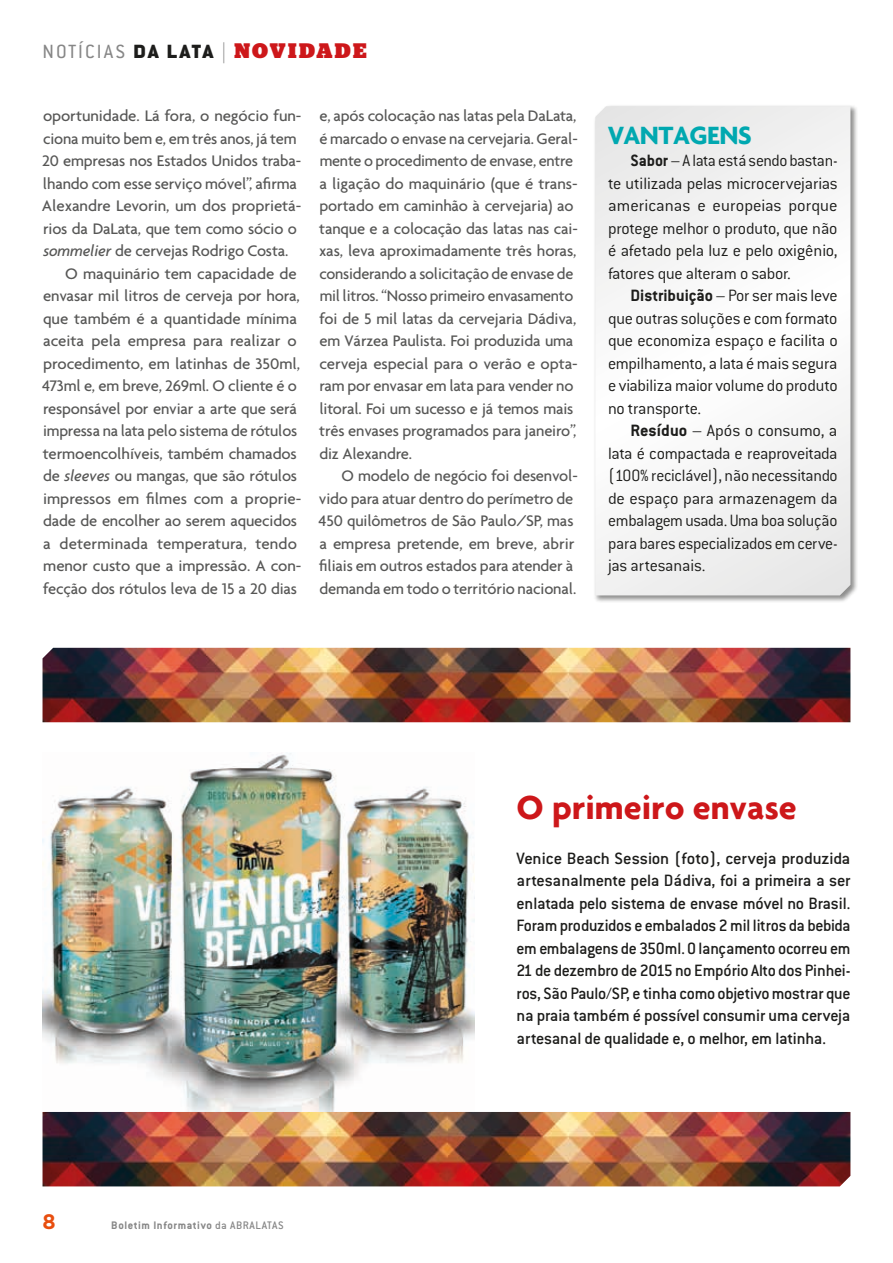
<style>
.page{position:relative;width:893px;height:1263px;background:#fff}
.page>*{position:absolute;margin:0;border:0;box-sizing:border-box;transform-origin:0 0}
.t1{font:700 36px "Agenda";color:#cd171a}
.t2{font:700 27px "Agenda";letter-spacing:-.02em;color:#00a8b0}
.t3{font:21px "Conduit ITC Std";letter-spacing:.1em;color:#878787}
.t4{font:700 21px "Gotham";color:#e84e0f}
.t5{font:300 18px/22.5px "Conduit ITC Std";letter-spacing:-.015em;color:#1d1d1b;text-align:justify}
.t6{font:500 18px/22.5px "Conduit ITC Std";letter-spacing:-.015em;color:#1d1d1b;text-align:justify}
.t7{font:500 16.5px/22.5px "Agenda";letter-spacing:-.01em;color:#575756}
.t8{font:700 12px "Conduit ITC Std";letter-spacing:.05em;color:#878787}
.s1{font-weight:900;color:#1d1d1b}
.s2{font-weight:200}
.s3{font-family:"Stag";font-weight:900;color:#cd171a}
.s4{font-style:italic}
.s5{font-weight:700}
.s6{font-weight:500}
</style>
<div class="page">
<img style="left:43px;top:753px;width:432px;height:359px">
<img style="left:43px;top:1112px;width:807px;height:74px">
<img style="left:43px;top:648px;width:807px;height:74px">
<div style="left:594px;top:105px;width:264px;height:498px;background:#1d1d1b;opacity:.5"></div>
<svg style="left:595px;top:106px;width:255px;height:489px"></svg>
<p class="t3" style="left:43px;top:39px;width:326px">NOTÍCIAS <span class="s1">DA LATA</span> <span class="s2">|</span> <span class="s3">NOVIDADE</span></p>
<p class="t7" style="left:43px;top:104px;width:260px">oportunidade. Lá fora, o negócio fun-</p>
<p class="t7" style="left:43px;top:127px;width:255px">ciona muito bem e, em três anos, já tem</p>
<p class="t7" style="left:42px;top:149px;width:261px">20 empresas nos Estados Unidos traba-</p>
<p class="t7" style="left:43px;top:172px;width:256px">lhando com esse serviço móvel”, afirma</p>
<p class="t7" style="left:42px;top:194px;width:261px">Alexandre Levorin, um dos proprietá-</p>
<p class="t7" style="left:43px;top:217px;width:255px">rios da DaLata, que tem como sócio o</p>
<p class="t7" style="left:43px;top:239px;width:247px"><span class="s4">sommelier</span> de cervejas Rodrigo Costa.</p>
<p class="t7" style="left:65px;top:262px;width:233px">O maquinário tem capacidade de</p>
<p class="t7" style="left:43px;top:284px;width:258px">envasar mil litros de cerveja por hora,</p>
<p class="t7" style="left:43px;top:307px;width:255px">que também é a quantidade mínima</p>
<p class="t7" style="left:43px;top:329px;width:255px">aceita pela empresa para realizar o</p>
<p class="t7" style="left:43px;top:352px;width:258px">procedimento, em latinhas de 350ml,</p>
<p class="t7" style="left:42px;top:374px;width:256px">473ml e, em breve, 269ml. O cliente é o</p>
<p class="t7" style="left:43px;top:397px;width:255px">responsável por enviar a arte que será</p>
<p class="t7" style="left:43px;top:419px;width:256px">impressa na lata pelo sistema de rótulos</p>
<p class="t7" style="left:43px;top:442px;width:255px">termoencolhíveis, também chamados</p>
<p class="t7" style="left:43px;top:464px;width:256px">de <span class="s4">sleeves</span> ou mangas, que são rótulos</p>
<p class="t7" style="left:43px;top:487px;width:260px">impressos em filmes com a proprie-</p>
<p class="t7" style="left:43px;top:509px;width:256px">dade de encolher ao serem aquecidos</p>
<p class="t7" style="left:43px;top:532px;width:255px">a determinada temperatura, tendo</p>
<p class="t7" style="left:43px;top:554px;width:260px">menor custo que a impressão. A con-</p>
<p class="t7" style="left:43px;top:577px;width:256px">fecção dos rótulos leva de 15 a 20 dias</p>
<p class="t7" style="left:319px;top:104px;width:260px">e, após colocação nas latas pela DaLata, é marcado o envase na cervejaria. Geral&shy;mente o procedimento de envase, entre a ligação do maquinário (que é trans&shy;portado em caminhão à cervejaria) ao tanque e a colocação das latas nas cai&shy;xas, leva aproximadamente três horas, considerando a solicitação de envase de mil litros. “Nosso primeiro envasamento foi de 5 mil latas da cervejaria Dádiva, em Várzea Paulista. Foi produzida uma cerveja especial para o verão e opta&shy;ram por envasar em lata para vender no litoral. Foi um sucesso e já temos mais três envases programados para janeiro”, diz Alexandre.</p>
<p class="t7" style="left:319px;top:464px;width:261px;text-indent:23px">O modelo de negócio foi desenvol&shy;vido para atuar dentro do perímetro de 450 quilômetros de São Paulo/SP, mas a empresa pretende, em breve, abrir filiais em outros estados para atender à demanda em todo o território nacional.</p>
<h2 class="t2" style="left:608px;top:119px;width:145px">VANTAGENS</h2>
<p class="t5" style="left:608px;top:149px;width:231px;text-indent:23px"><span class="s5">Sabor</span> – A lata está sendo bastan&shy;te utilizada pelas microcervejarias americanas e europeias porque protege melhor o produto, que não é afetado pela luz e pelo oxigênio, fatores que alteram o sabor.</p>
<p class="t5" style="left:608px;top:284px;width:231px;text-indent:23px"><span class="s5">Distribuição</span> – Por ser mais leve que outras soluções e com formato que economiza espaço e facilita o empilhamento, a lata é mais segura e viabiliza maior volume do produto no transporte.</p>
<p class="t5" style="left:608px;top:419px;width:231px;text-indent:23px"><span class="s5">Resíduo</span> – Após o consumo, a lata é compactada e reaproveitada (100% reciclável), não necessitando de espaço para armazenagem da embalagem usada. Uma boa solução para bares especializados em cerve&shy;jas artesanais.</p>
<p class="t4" style="left:43px;top:1207px;width:15px">8</p>
<p class="t8" style="left:111px;top:1217px;width:174px">Boletim Informativo <span class="s6">da ABRALATAS</span></p>
<h1 class="t1" style="left:517px;top:785px;width:282px">O primeiro envase</h1>
<p class="t6" style="left:517px;top:846px;width:335px">Venice Beach Session (foto), cerveja produzida artesanalmente pela Dádiva, foi a primeira a ser enlatada pelo sistema de envase móvel no Brasil.<br>Foram produzidos e embalados 2 mil litros da bebida em embalagens de 350ml. O lançamento ocorreu em 21 de dezembro de 2015 no Empório Alto dos Pinhei&shy;ros, São Paulo/SP, e tinha como objetivo mostrar que na praia também é possível consumir uma cerveja artesanal de qualidade e, o melhor, em latinha.</p>
</div>
